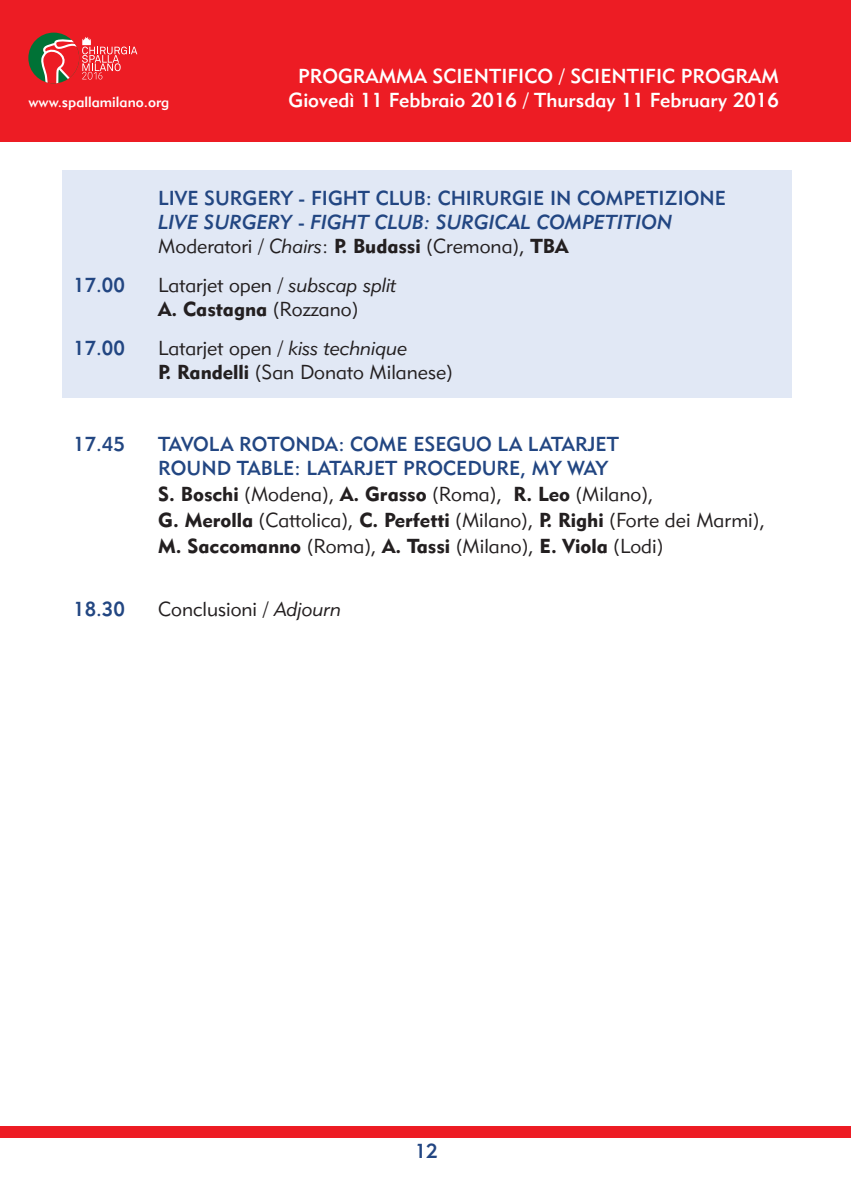
<style>
.page{position:relative;width:851px;height:1191px;background:#fff}
.page>*{position:absolute;margin:0;border:0;box-sizing:border-box;transform-origin:0 0}
.t1{font:20px/24px "Geometric 415 BT Lite A";color:#231f20}
.t2{font:20px/24px "Geometric 415 BT Medium A";color:#224682}
.t3{font:20px "Geometric 415 BT Medium A";color:#fff}
.t4{font:20px "Geometric 415 BT Black A";color:#231f20}
.t5{font:20px "Geometric 415 BT Medium Italic A";color:#224682}
.t6{font:14.6px "Geometric 415 BT Medium A";color:#fff}
.s1{font-family:"Geometric 415 BT Medium A"}
.s2{font-family:"Geometric 415 BT Lite Italic A"}
.s3{font-family:"Geometric 415 BT Black A"}
.s4{font-family:"Geometric 415 BT Lite A"}
</style>
<div class="page">
<div style="left:62px;top:170px;width:729px;height:227px;background:#e1e8f5"></div>
<div style="left:0;top:0;width:850px;height:142px;background:#ed1c24"></div>
<div style="left:0;top:1126px;width:850px;height:11px;background:#ed1c24"></div>
<div style="left:28px;top:33px;width:51px;height:50px;background:#007236;border-radius:50%"></div>
<svg style="left:41px;top:37px;width:96px;height:46px"></svg>
<p class="t3" style="left:298px;top:69px;width:482px">PROGRAMMA SCIENTIFICO / SCIENTIFIC PROGRAM</p>
<p class="t6" style="left:28px;top:96px;width:142px">www.spallamilano.org</p>
<p class="t3" style="left:288px;top:93px;width:491px">Giovedì 11 Febbraio 2016 / Thursday 11 February 2016</p>
<p class="t2" style="left:158px;top:188px;width:569px">LIVE SURGERY - FIGHT CLUB: CHIRURGIE IN COMPETIZIONE</p>
<p class="t5" style="left:158px;top:214px;width:515px">LIVE SURGERY <span class="s1">-</span> FIGHT CLUB: SURGICAL COMPETITION</p>
<p class="t1" style="left:158px;top:236px;width:411px">Moderatori / <span class="s2">Chairs</span>: <span class="s3">P. Budassi</span> (Cremona), <span class="s3">TBA</span></p>
<p class="t2" style="left:73px;top:275px;width:53px">17.00</p>
<p class="t1" style="left:158px;top:275px;width:239px">Latarjet open / <span class="s2">subscap split</span></p>
<p class="t4" style="left:158px;top:301px;width:201px">A. Castagna <span class="s4">(Rozzano)</span></p>
<p class="t2" style="left:73px;top:338px;width:53px">17.00</p>
<p class="t1" style="left:158px;top:338px;width:296px">Latarjet open / <span class="s2">kiss technique<br></span><span class="s3">P. Randelli</span> (San Donato Milanese)</p>
<p class="t2" style="left:73px;top:434px;width:53px">17.45</p>
<p class="t2" style="left:158px;top:434px;width:462px">TAVOLA ROTONDA: COME ESEGUO LA LATARJET<br>ROUND TABLE: LATARJET PROCEDURE, MY WAY</p>
<p class="t1" style="left:158px;top:483px;width:608px;line-height:26px"><span class="s3">S. Boschi</span> (Modena), <span class="s3">A. Grasso</span> (Roma), <span class="s3">R. Leo</span> (Milano),<br><span class="s3">G. Merolla</span> (Cattolica), <span class="s3">C. Perfetti</span> (Milano), <span class="s3">P. Righi</span> (Forte dei Marmi),</p>
<p class="t4" style="left:158px;top:538px;width:506px">M. Saccomanno <span class="s4">(Roma),</span> A. Tassi <span class="s4">(Milano),</span> E. Viola <span class="s4">(Lodi)</span></p>
<p class="t2" style="left:73px;top:599px;width:53px">18.30</p>
<p class="t1" style="left:158px;top:599px;width:184px">Conclusioni / <span class="s2">Adjourn</span></p>
<p class="t2" style="left:414px;top:1141px;width:24px">12</p>
</div>
